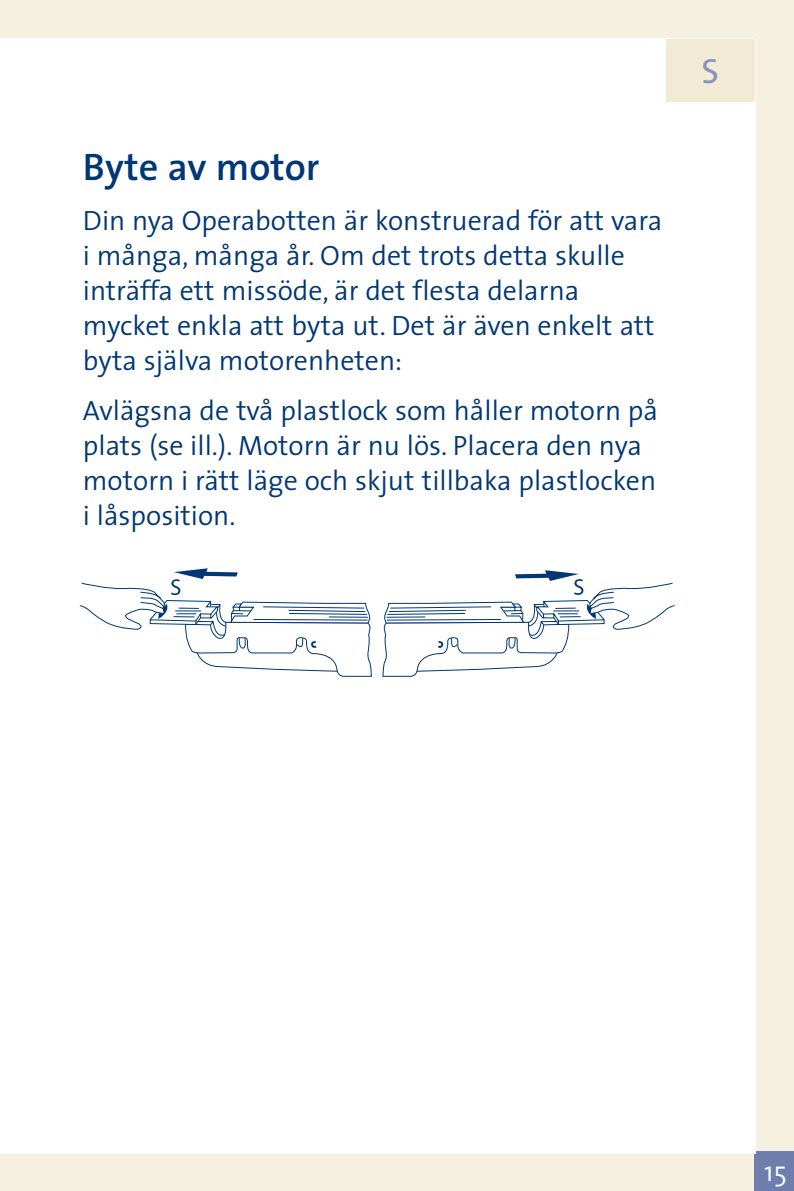
<style>
.page{position:relative;width:794px;height:1191px;background:#f6f0e1}
.page>*{position:absolute;margin:0;border:0;box-sizing:border-box;transform-origin:0 0}
.t1{font:600 38.5px "The Sans";color:#013775}
.t2{font:35px "The Sans";color:#8493bb}
.t3{font:300 28px/35px "The Sans";color:#013775}
.t4{font:300 28px "The Sans";color:#fff}
</style>
<div class="page">
<div style="left:754px;top:1151px;width:40px;height:40px;background:#6e7fad"></div>
<div style="left:0;top:38px;width:756px;height:1115px;background:#fff"></div>
<svg style="left:80px;top:568px;width:292px;height:109px"></svg>
<svg style="left:382px;top:570px;width:292px;height:107px"></svg>
<div style="left:666px;top:40px;width:88px;height:62px;background:#f3ead6"></div>
<p class="t1" style="left:83px;top:135px;width:238px">Byte av motor</p>
<p class="t3" style="left:83px;top:202px;width:581px">Din nya Operabotten är konstruerad för att vara i många, många år. Om det trots detta skulle inträffa ett missöde, är det flesta delarna mycket enkla att byta ut. Det är även enkelt att byta själva motorenheten:</p>
<p class="t3" style="left:83px;top:392px;width:577px">Avlägsna de två plastlock som håller motorn på plats (se ill.). Motorn är nu lös. Placera den nya motorn i rätt läge och skjut tillbaka plastlocken i låsposition.</p>
<p class="t2" style="left:701px;top:42px;width:19px">S</p>
<p class="t4" style="left:764px;top:1148px;width:17px">15</p>
</div>
